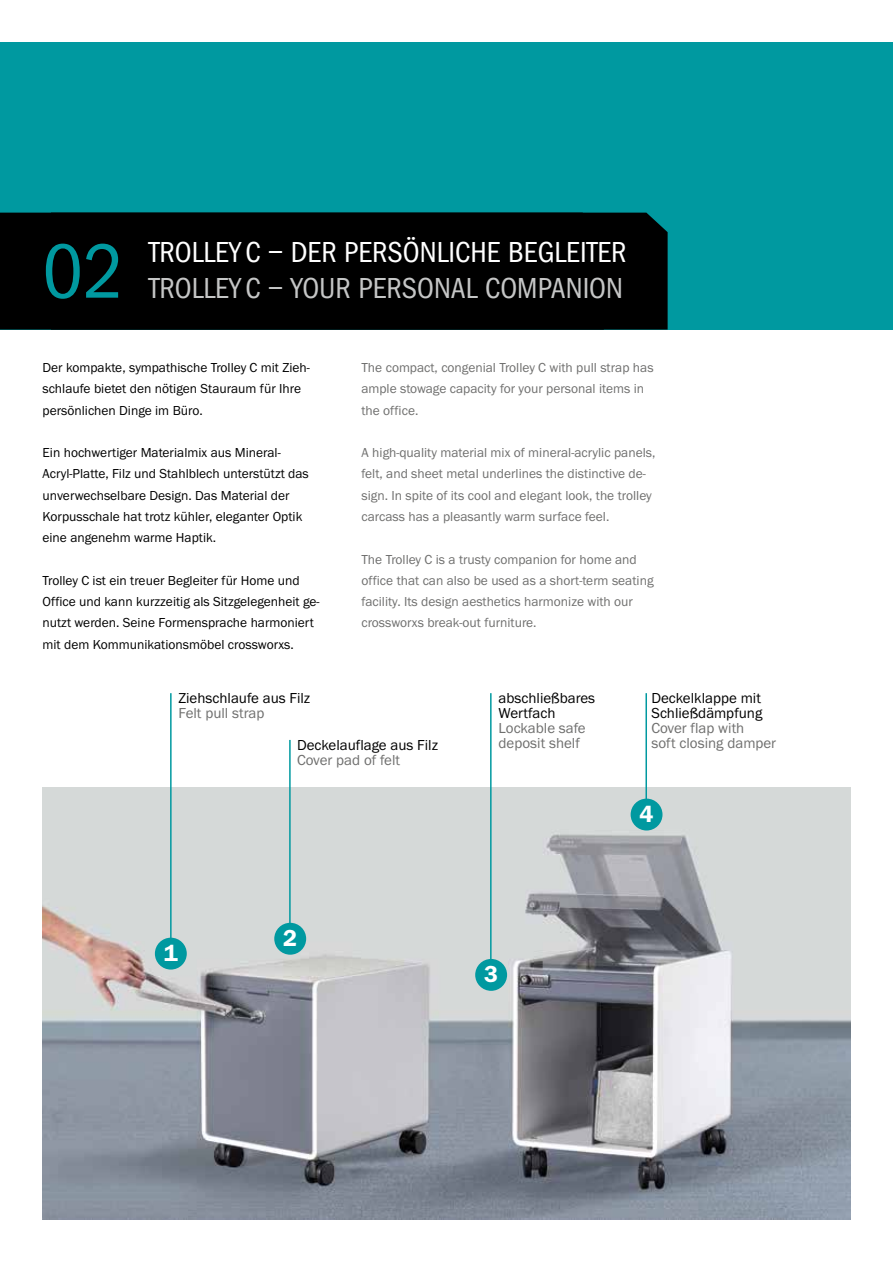
<style>
.page{position:relative;width:893px;height:1263px;background:#fff}
.page>*{position:absolute;margin:0;border:0;box-sizing:border-box;transform-origin:0 0}
.t1{font:79.5px "Franklin Goth EF Book Con";color:#0099a0}
.t2{font:30px "Franklin Goth EF Book Con";color:#fff}
.t3{font:30px "Franklin Goth EF Book Con";color:#c5c6c6}
.t4{font:600 24px "Franklin Goth EF";color:#fff}
.t5{font:15px/15px "Franklin Goth EF";color:#000}
.t6{font:15px/15px "Franklin Goth EF";color:#6f6f6e}
.t7{font:13.5px/21.3px "Franklin Goth EF";color:#000}
.t8{font:13.5px/21.3px "Franklin Goth EF";color:#6f6f6e}
</style>
<div class="page">
<div style="left:0;top:43px;width:893px;height:287px;background:#0099a0"></div>
<img style="left:43px;top:788px;width:807px;height:431px">
<div style="left:604px;top:213px;width:64px;height:117px;background:#000"></div>
<div style="left:0;top:213px;width:604px;height:117px;background:#000"></div>
<div style="left:475px;top:959px;width:32px;height:32px;background:#0099a0;border-radius:50%"></div>
<div style="left:155px;top:938px;width:32px;height:31px;background:#0099a0;border-radius:50%"></div>
<hr style="left:645px;top:693px;width:2px;height:129px;background:#0099a0">
<hr style="left:170px;top:693px;width:2px;height:248px;background:#0099a0">
<div style="left:631px;top:799px;width:31px;height:31px;background:#0099a0;border-radius:50%"></div>
<hr style="left:289px;top:740px;width:2px;height:191px;background:#0099a0">
<div style="left:274px;top:923px;width:32px;height:32px;background:#0099a0;border-radius:50%"></div>
<hr style="left:490px;top:693px;width:2px;height:267px;background:#0099a0">
<h1 class="t1" style="left:43px;top:227px;width:83px">02</h1>
<h2 class="t2" style="left:149px;top:235px;width:479px">TROLLEY C – DER PERSÖNLICHE BEGLEITER</h2>
<h2 class="t3" style="left:149px;top:271px;width:476px">TROLLEY C – YOUR PERSONAL COMPANION</h2>
<p class="t7" style="left:43px;top:357px;width:269px">Der kompakte, sympathische Trolley C mit Zieh&shy;schlaufe bietet den nötigen Stauraum für Ihre persönlichen Dinge im Büro.</p>
<p class="t7" style="left:43px;top:442px;width:268px">Ein hochwertiger Materialmix aus Mineral-Acryl-Platte, Filz und Stahlblech unterstützt das unverwechselbare Design. Das Material der Korpusschale hat trotz kühler, eleganter Optik eine angenehm warme Haptik.</p>
<p class="t7" style="left:43px;top:570px;width:278px">Trolley C ist ein treuer Begleiter für Home und Office und kann kurzzeitig als Sitzgelegenheit ge&shy;nutzt werden. Seine Formensprache harmoniert mit dem Kommunikationsmöbel crossworxs.</p>
<p class="t8" style="left:361px;top:357px;width:294px">The compact, congenial Trolley C with pull strap has ample stowage capacity for your personal items in the office.</p>
<p class="t8" style="left:361px;top:442px;width:296px">A high-quality material mix of mineral-acrylic panels, felt, and sheet metal underlines the distinctive de&shy;sign. In spite of its cool and elegant look, the trolley carcass has a pleasantly warm surface feel.</p>
<p class="t8" style="left:361px;top:549px;width:294px">The Trolley C is a trusty companion for home and office that can also be used as a short-term seating facility. Its design aesthetics harmonize with our crossworxs break-out furniture.</p>
<p class="t5" style="left:178px;top:691px;width:133px">Ziehschlaufe aus Filz</p>
<p class="t6" style="left:178px;top:706px;width:88px">Felt pull strap</p>
<p class="t5" style="left:499px;top:691px;width:98px">abschließbares<br>Wertfach</p>
<p class="t6" style="left:499px;top:721px;width:89px">Lockable safe</p>
<h3 class="t4" style="left:164px;top:939px;width:15px">1</h3>
<p class="t5" style="left:297px;top:738px;width:142px">Deckelauflage aus Filz</p>
<p class="t6" style="left:499px;top:736px;width:83px">deposit shelf</p>
<p class="t6" style="left:297px;top:753px;width:105px">Cover pad of felt</p>
<h3 class="t4" style="left:283px;top:925px;width:15px">2</h3>
<h3 class="t4" style="left:484px;top:961px;width:15px">3</h3>
<p class="t5" style="left:651px;top:691px;width:112px">Deckelklappe mit<br>Schließdämpfung</p>
<p class="t6" style="left:651px;top:721px;width:126px">Cover flap with<br>soft closing damper</p>
<h3 class="t4" style="left:640px;top:800px;width:15px">4</h3>
</div>
